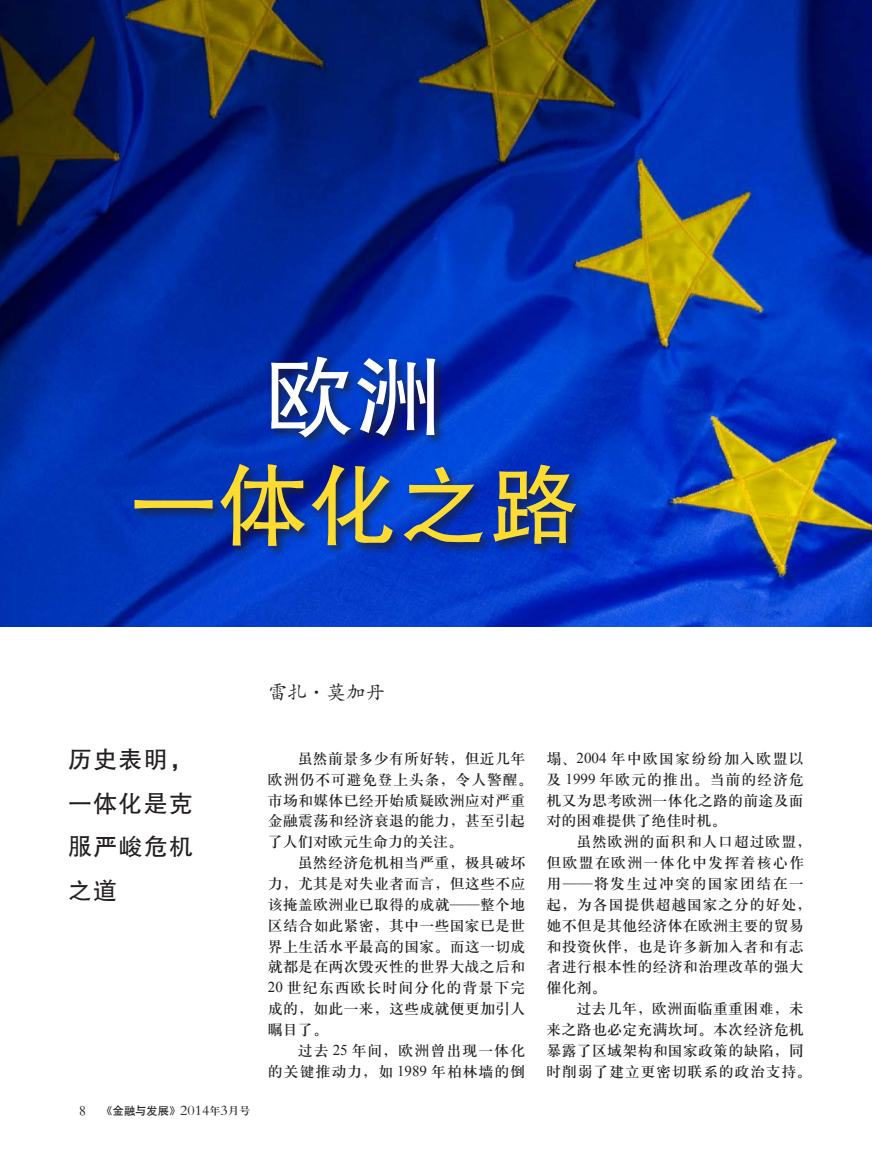
<style>
.page{position:relative;width:872px;height:1170px;background:#fff}
.page>*{position:absolute;margin:0;border:0;box-sizing:border-box;transform-origin:0 0}
.t1{font:90px "FZHTK GBK1 0";color:#fcdc31}
.t2{font:90px "FZHTK GBK1 0";color:#fff}
.t3{font:24px/43.5px "FZHTK GBK1 0";letter-spacing:.055em;color:#231f20;text-align:justify}
.t4{font:19.5px "FZKTJW GB1 0";color:#231f20}
.t5{font:15px/20.9px "H Ya 3 gj";letter-spacing:.01em;color:#231f20}
.t6{font:15px/20.9px "H Ya 3 gj";letter-spacing:.045em;color:#231f20}
.t7{font:15px/20.9px "H Ya 3 gj";letter-spacing:.055em;color:#231f20;text-align:right}
.t8{font:10.95px "H Yb 1 gj";color:#231f20}
.s1{font-family:"FZKTJW GB1 0"}
.s2{font-family:"Times New Roman"}
.s3{font-family:"H Ya 3 gj";font-size:13.5px}
.s4{font-family:"FZSYJW GB1 0";font-size:14.7px}
.s5{font-family:"H Ya 3 gj"}
</style>
<div class="page">
<img style="left:0;top:0;width:872px;height:626px">
<hr style="left:871px;top:828px;width:1px;height:257px;background:#001175">
<div style="left:130px;top:353px;width:458px;height:205px;background:#231f20;opacity:.75"></div>
<h1 class="t2" style="left:264px;top:348px;width:182px">欧洲</h1>
<h1 class="t1" style="left:129px;top:456px;width:451px">一体化之路</h1>
<h3 class="t4" style="left:268px;top:682px;width:118px">雷扎·莫加丹</h3>
<h2 class="t3" style="left:68px;top:738px;width:127px">历史表明，一体化是克服严峻危机之道</h2>
<p class="t5" style="left:268px;top:747px;width:266px;text-indent:30px">虽然前景多少有所好转，但近几年欧洲仍不可避免登上头条，令人警醒。市场和媒体已经开始质疑欧洲应对严重金融震荡和经济衰退的能力，甚至引起了人们对欧元生命力的关注。</p>
<p class="t5" style="left:268px;top:852px;width:259px;text-align:justify;text-indent:30px">虽然经济危机相当严重，极具破坏力，尤其是对失业者而言，但这些不应该掩盖欧洲业已取得的成就<span class="s1">——</span>整个地区结合如此紧密，其中一些国家已是世界上生活水平最高的国家。而这一切成就都是在两次毁灭性的世界大战之后和<span class="s2">20</span> 世纪东西欧长时间分化的背景下完成的，如此一来，这些成就便更加引人瞩目了。</p>
<p class="t7" style="left:268px;top:1039px;width:259px">过去 <span class="s2">25</span> 年间，欧洲曾出现一体化<br>的关键推动力，如 <span class="s2">1989</span> 年柏林墙的倒</p>
<p class="t8" style="left:79px;top:1105px;width:173px"><span class="s3">8</span> 《金融与发展》<span class="s4">2014</span><span class="s5">年</span><span class="s4">3</span><span class="s5">月号</span></p>
<p class="t5" style="left:546px;top:747px;width:259px;text-align:justify">塌、<span class="s2">2004</span> 年中欧国家纷纷加入欧盟以及 <span class="s2">1999</span> 年欧元的推出。当前的经济危机又为思考欧洲一体化之路的前途及面对的困难提供了绝佳时机。</p>
<p class="t6" style="left:546px;top:831px;width:266px;text-indent:30px">虽然欧洲的面积和人口超过欧盟，但欧盟在欧洲一体化中发挥着核心作用<span class="s1">——</span>将发生过冲突的国家团结在一起，为各国提供超越国家之分的好处，她不但是其他经济体在欧洲主要的贸易和投资伙伴，也是许多新加入者和有志者进行根本性的经济和治理改革的强大催化剂。</p>
<p class="t5" style="left:546px;top:998px;width:266px;text-indent:30px">过去几年，欧洲面临重重困难，未来之路也必定充满坎坷。本次经济危机暴露了区域架构和国家政策的缺陷，同时削弱了建立更密切联系的政治支持。</p>
</div>
